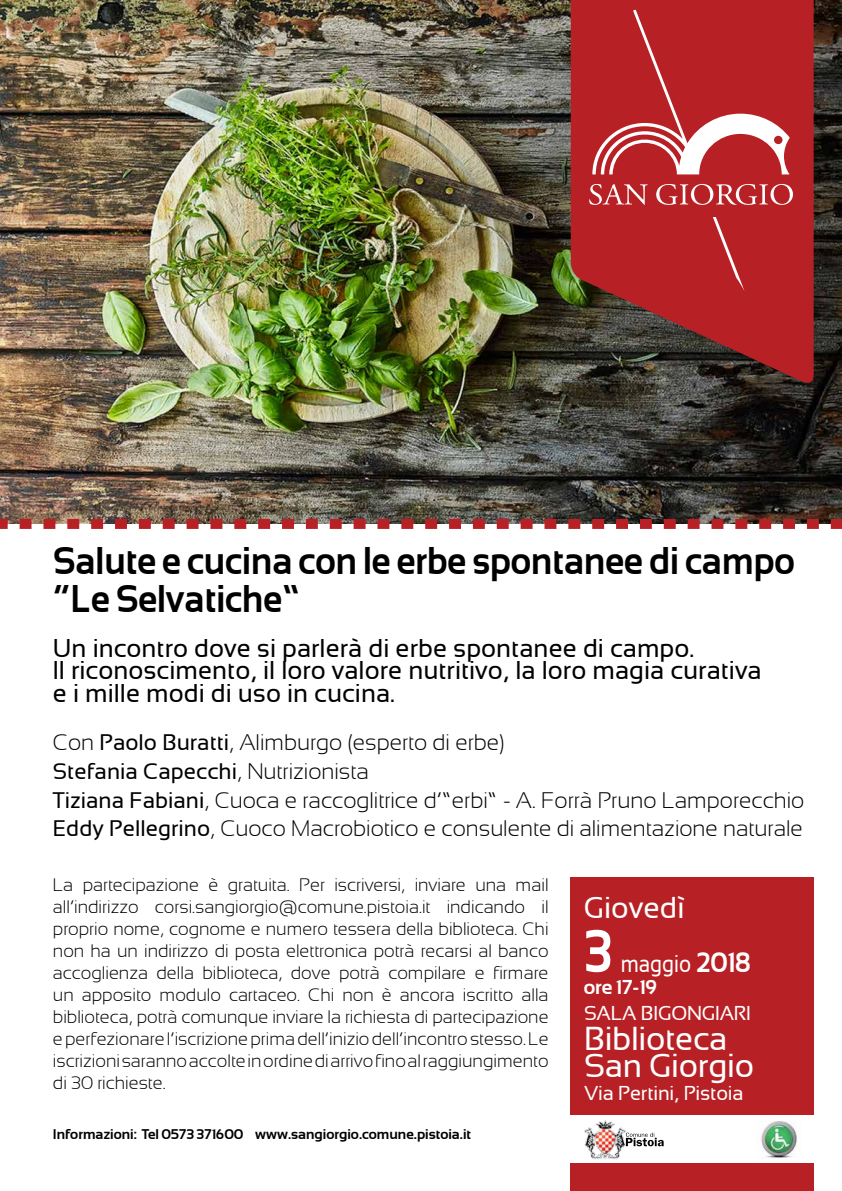
<style>
.page{position:relative;width:842px;height:1191px;background:#fff}
.page>*{position:absolute;margin:0;border:0;box-sizing:border-box;transform-origin:0 0}
.t1{font:700 60px "Sansation";color:#fff;scale:.86 1}
.t2{font:700 38.4px/38.4px "Sansation";color:#000;scale:.92 1}
.t3{font:33px/27px "Sansation";letter-spacing:-.01em;color:#fff}
.t4{font:30px "Sansation";color:#fff}
.t5{font:25.6px/22.4px "Sansation";color:#000}
.t6{font:24px "Sansation";color:#fff;scale:.86 1}
.t7{font:300 22.4px/28.8px "Sansation";color:#000}
.t8{font:20px "Sansation";letter-spacing:-.01em;color:#fff}
.t9{font:700 20px "Sansation";color:#fff}
.t10{font:300 18px/22px "Sansation";color:#000;text-align:justify}
.t11{font:700 14px "Sansation";color:#000}
.s1{font-weight:400}
.s2{font-weight:700;font-size:28px}
</style>
<div class="page">
<img style="left:0;top:0;width:842px;height:519px">
<div style="left:571px;top:877px;width:243px;height:314px;background:#b72126"></div>
<svg style="left:571px;top:0;width:243px;height:387px;background:#892b2a"></svg>
<svg style="left:589px;top:184px;width:3px;height:21px"></svg>
<svg style="left:790px;top:184px;width:3px;height:21px"></svg>
<svg style="left:592px;top:10px;width:198px;height:281px;background:#be373b"></svg>
<svg style="left:0;top:519px;width:842px;height:10px"></svg>
<div style="left:566px;top:1115px;width:253px;height:48px;background:#fff"></div>
<img style="left:584px;top:1120px;width:42px;height:39px">
<svg style="left:626px;top:1132px;width:38px;height:14px"></svg>
<img style="left:761px;top:1121px;width:36px;height:38px">
<h2 class="t2" style="left:53px;top:541px;width:808px">Salute e cucina con le erbe spontanee di campo “Le Selvatiche”</h2>
<h3 class="t5" style="left:53px;top:637px;width:710px">Un incontro dove si parlerà di erbe spontanee di campo.<br>Il riconoscimento, il loro valore nutritivo, la loro magia curativa e i mille modi di uso in cucina.</h3>
<p class="t7" style="left:53px;top:728px;width:753px">Con <span class="s1">Paolo Buratti</span>, Alimburgo (esperto di erbe)<br><span class="s1">Stefania Capecchi</span>, Nutrizionista<br><span class="s1">Tiziana Fabiani</span>, Cuoca e raccoglitrice d’”erbi” - A. Forrà Pruno Lamporecchio <span class="s1">Eddy Pellegrino</span>, Cuoco Macrobiotico e consulente di alimentazione naturale</p>
<p class="t10" style="left:53px;top:873px;width:497px">La partecipazione è gratuita. Per iscriversi, inviare una mail all’indirizzo corsi.sangiorgio@comune.pistoia.it indicando il proprio nome, cognome e numero tessera della biblioteca. Chi non ha un indirizzo di posta elettronica potrà recarsi al banco accoglienza della biblioteca, dove potrà compilare e firmare un apposito modulo cartaceo. Chi non è ancora iscritto alla biblioteca, potrà comunque inviare la richiesta di partecipazione e perfezionare l’iscrizione prima dell’inizio dell’incontro stesso. Le iscrizioni saranno accolte in ordine di arrivo fino al raggiungimento di 30 richieste.</p>
<h3 class="t4" style="left:584px;top:890px;width:102px">Giovedì</h3>
<h1 class="t1" style="left:584px;top:917px;width:34px">3</h1>
<h3 class="t6" style="left:621px;top:950px;width:152px">maggio <span class="s2">2018</span></h3>
<p class="t9" style="left:584px;top:975px;width:75px">ore 17-19</p>
<h3 class="t3" style="left:584px;top:1024px;width:171px">Biblioteca<br>San Giorgio</h3>
<p class="t8" style="left:584px;top:1001px;width:168px">SALA BIGONGIARI</p>
<p class="t8" style="left:584px;top:1082px;width:161px">Via Pertini, Pistoia</p>
<p class="t11" style="left:53px;top:1126px;width:420px">Informazioni: Tel 0573 371600 www.sangiorgio.comune.pistoia.it</p>
</div>
